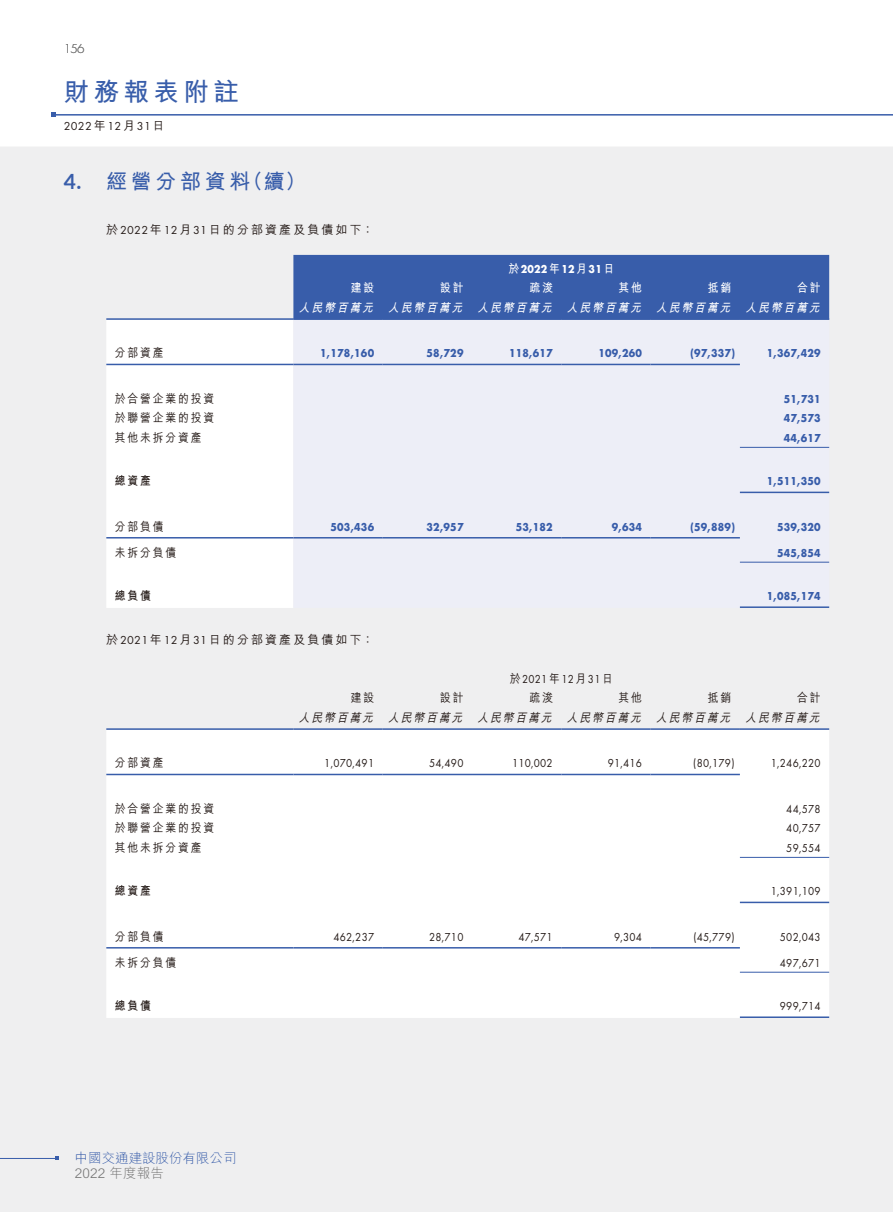
<style>
.page{position:relative;width:893px;height:1212px;background:#fff}
.page>*{position:absolute;margin:0;border:0;box-sizing:border-box;transform-origin:0 0}
.t1{font:700 25.5px "M Hei HK";letter-spacing:.175em;color:#385daa}
.t2{font:700 21px "M Hei HK";letter-spacing:.175em;color:#385daa}
.t3{font:300 13.5px "M Hei HK";color:#385daa}
.t4{font:300 13.5px "M Hei HK";letter-spacing:.015em;color:#727272}
.t5{font:300 13.5px "Futura PT";color:#727272}
.t6{font:12px "Futura PT";letter-spacing:.025em;color:#231916;scale:.9 1}
.t7{font:700 12px "Futura PT";letter-spacing:.025em;color:#385daa;scale:.9 1}
.t8{font:500 12px "M Hei HK";letter-spacing:.175em;color:#231916;scale:.9 1}
.t9{font:500 12px "M Hei HK";letter-spacing:.175em;color:#231916}
.t10{font:italic 700 12px "M Hei HK";color:#fff;scale:.9 1}
.t11{font:italic 500 12px "M Hei HK";color:#231916;scale:.9 1}
.t12{font:700 12px "Futura PT";letter-spacing:.025em;color:#fff;scale:.9 1}
.t13{font:700 12px "M Hei HK";letter-spacing:.175em;color:#fff;scale:.9 1}
.t14{font:700 12px "M Hei HK";letter-spacing:.175em;color:#231916;scale:.9 1}
.t15{font:12px "Futura PT";letter-spacing:.025em;color:#231916}
.s1{font-family:"M Hei HK";font-weight:500}
.s2{font-family:"Lato"}
.s3{font-family:"Futura PT";font-weight:400}
.s4{font-family:"M Hei HK"}
</style>
<div class="page">
<div style="left:0;top:147px;width:893px;height:1065px;background:#efeff0"></div>
<hr style="left:53px;top:114px;width:840px;height:2px;background:#385daa">
<svg style="left:51px;top:113px;width:4px;height:4px"></svg>
<hr style="left:0;top:1158px;width:57px;height:1px;background:#385daa">
<div style="left:293px;top:255px;width:536px;height:63px;background:#385daa"></div>
<svg style="left:106px;top:320px;width:187px;height:288px"></svg>
<div style="left:293px;top:320px;width:536px;height:288px;background:#edeef7"></div>
<hr style="left:106px;top:318px;width:187px;height:2px;background:#385daa">
<hr style="left:293px;top:318px;width:90px;height:2px;background:#385daa">
<hr style="left:383px;top:318px;width:89px;height:2px;background:#385daa">
<hr style="left:472px;top:318px;width:89px;height:2px;background:#385daa">
<hr style="left:561px;top:318px;width:90px;height:2px;background:#385daa">
<hr style="left:651px;top:318px;width:89px;height:2px;background:#385daa">
<hr style="left:740px;top:318px;width:89px;height:2px;background:#385daa">
<hr style="left:106px;top:364px;width:187px;height:1px;background:#385daa">
<hr style="left:293px;top:364px;width:90px;height:1px;background:#385daa">
<hr style="left:383px;top:364px;width:89px;height:1px;background:#385daa">
<hr style="left:472px;top:364px;width:89px;height:1px;background:#385daa">
<hr style="left:561px;top:364px;width:90px;height:1px;background:#385daa">
<hr style="left:651px;top:364px;width:89px;height:1px;background:#385daa">
<hr style="left:740px;top:447px;width:89px;height:1px;background:#385daa">
<hr style="left:740px;top:492px;width:89px;height:1px;background:#385daa">
<hr style="left:106px;top:537px;width:187px;height:1px;background:#385daa">
<hr style="left:293px;top:537px;width:90px;height:1px;background:#385daa">
<hr style="left:383px;top:537px;width:89px;height:1px;background:#385daa">
<hr style="left:472px;top:537px;width:89px;height:1px;background:#385daa">
<hr style="left:561px;top:537px;width:90px;height:1px;background:#385daa">
<hr style="left:651px;top:537px;width:89px;height:1px;background:#385daa">
<hr style="left:740px;top:562px;width:89px;height:1px;background:#385daa">
<hr style="left:740px;top:606px;width:89px;height:2px;background:#385daa">
<svg style="left:106px;top:730px;width:723px;height:288px"></svg>
<hr style="left:106px;top:728px;width:187px;height:2px;background:#385daa">
<hr style="left:293px;top:728px;width:90px;height:2px;background:#385daa">
<hr style="left:383px;top:728px;width:89px;height:2px;background:#385daa">
<hr style="left:472px;top:728px;width:89px;height:2px;background:#385daa">
<hr style="left:561px;top:728px;width:90px;height:2px;background:#385daa">
<hr style="left:651px;top:728px;width:89px;height:2px;background:#385daa">
<hr style="left:740px;top:728px;width:89px;height:2px;background:#385daa">
<hr style="left:106px;top:774px;width:187px;height:1px;background:#385daa">
<hr style="left:293px;top:774px;width:90px;height:1px;background:#385daa">
<hr style="left:383px;top:774px;width:89px;height:1px;background:#385daa">
<hr style="left:472px;top:774px;width:89px;height:1px;background:#385daa">
<hr style="left:561px;top:774px;width:90px;height:1px;background:#385daa">
<hr style="left:651px;top:774px;width:89px;height:1px;background:#385daa">
<hr style="left:740px;top:857px;width:89px;height:1px;background:#385daa">
<hr style="left:740px;top:902px;width:89px;height:1px;background:#385daa">
<hr style="left:106px;top:947px;width:187px;height:1px;background:#385daa">
<hr style="left:293px;top:947px;width:90px;height:1px;background:#385daa">
<hr style="left:383px;top:947px;width:89px;height:1px;background:#385daa">
<hr style="left:472px;top:947px;width:89px;height:1px;background:#385daa">
<hr style="left:561px;top:947px;width:90px;height:1px;background:#385daa">
<hr style="left:651px;top:947px;width:89px;height:1px;background:#385daa">
<hr style="left:740px;top:972px;width:89px;height:1px;background:#385daa">
<hr style="left:740px;top:1016px;width:89px;height:2px;background:#385daa">
<p class="t5" style="left:64px;top:40px;width:22px">156</p>
<h1 class="t1" style="left:64px;top:73px;width:177px">財務報表附註</h1>
<p class="t15" style="left:64px;top:119px;width:102px">2022<span class="s1">年</span>12<span class="s1">月</span>31<span class="s1">日</span></p>
<h2 class="t2" style="left:64px;top:166px;width:244px"><span class="s2">4.</span> 經營分部資料（續）</h2>
<p class="t9" style="left:106px;top:221px;width:269px">於<span class="s3">2022</span>年<span class="s3">12</span>月<span class="s3">31</span>日的分部資產及負債如下：</p>
<p class="t12" style="left:508px;top:261px;width:119px"><span class="s4">於</span>2022<span class="s4">年</span>12<span class="s4">月</span>31<span class="s4">日</span></p>
<p class="t13" style="left:351px;top:279px;width:28px">建設</p>
<p class="t13" style="left:440px;top:279px;width:28px">設計</p>
<p class="t13" style="left:529px;top:279px;width:28px">疏浚</p>
<p class="t13" style="left:619px;top:279px;width:28px">其他</p>
<p class="t13" style="left:708px;top:279px;width:28px">抵銷</p>
<p class="t13" style="left:797px;top:279px;width:28px">合計</p>
<p class="t10" style="left:299px;top:299px;width:584px">人民幣百萬元 人民幣百萬元 人民幣百萬元 人民幣百萬元 人民幣百萬元 人民幣百萬元</p>
<p class="t8" style="left:115px;top:344px;width:56px">分部資產</p>
<p class="t7" style="left:320px;top:345px;width:61px">1,178,160</p>
<p class="t7" style="left:427px;top:345px;width:43px">58,729</p>
<p class="t7" style="left:509px;top:345px;width:50px">118,617</p>
<p class="t7" style="left:598px;top:345px;width:50px">109,260</p>
<p class="t7" style="left:690px;top:345px;width:52px">(97,337)</p>
<p class="t7" style="left:767px;top:345px;width:61px">1,367,429</p>
<p class="t8" style="left:115px;top:390px;width:112px">於合營企業的投資</p>
<p class="t7" style="left:784px;top:391px;width:43px">51,731</p>
<p class="t8" style="left:115px;top:409px;width:112px">於聯營企業的投資</p>
<p class="t7" style="left:784px;top:410px;width:43px">47,573</p>
<p class="t8" style="left:115px;top:429px;width:98px">其他未拆分資產</p>
<p class="t7" style="left:784px;top:430px;width:43px">44,617</p>
<p class="t14" style="left:115px;top:472px;width:42px">總資產</p>
<p class="t7" style="left:767px;top:473px;width:61px">1,511,350</p>
<p class="t8" style="left:115px;top:517px;width:56px">分部負債</p>
<p class="t7" style="left:330px;top:519px;width:50px">503,436</p>
<p class="t7" style="left:427px;top:519px;width:43px">32,957</p>
<p class="t7" style="left:516px;top:519px;width:43px">53,182</p>
<p class="t7" style="left:612px;top:519px;width:35px">9,634</p>
<p class="t7" style="left:690px;top:519px;width:52px">(59,889)</p>
<p class="t7" style="left:777px;top:519px;width:50px">539,320</p>
<p class="t8" style="left:115px;top:543px;width:70px">未拆分負債</p>
<p class="t7" style="left:777px;top:545px;width:50px">545,854</p>
<p class="t14" style="left:115px;top:587px;width:42px">總負債</p>
<p class="t7" style="left:767px;top:588px;width:61px">1,085,174</p>
<p class="t9" style="left:106px;top:631px;width:269px">於<span class="s3">2021</span>年<span class="s3">12</span>月<span class="s3">31</span>日的分部資產及負債如下：</p>
<p class="t6" style="left:510px;top:672px;width:116px"><span class="s1">於</span>2021<span class="s1">年</span>12<span class="s1">月</span>31<span class="s1">日</span></p>
<p class="t8" style="left:351px;top:689px;width:28px">建設</p>
<p class="t8" style="left:440px;top:689px;width:28px">設計</p>
<p class="t8" style="left:529px;top:689px;width:28px">疏浚</p>
<p class="t8" style="left:619px;top:689px;width:28px">其他</p>
<p class="t8" style="left:708px;top:689px;width:28px">抵銷</p>
<p class="t8" style="left:797px;top:689px;width:28px">合計</p>
<p class="t11" style="left:299px;top:709px;width:584px">人民幣百萬元 人民幣百萬元 人民幣百萬元 人民幣百萬元 人民幣百萬元 人民幣百萬元</p>
<p class="t8" style="left:115px;top:754px;width:56px">分部資產</p>
<p class="t6" style="left:324px;top:756px;width:57px">1,070,491</p>
<p class="t6" style="left:429px;top:756px;width:40px">54,490</p>
<p class="t6" style="left:512px;top:756px;width:47px">110,002</p>
<p class="t6" style="left:608px;top:756px;width:40px">91,416</p>
<p class="t6" style="left:693px;top:756px;width:47px">(80,179)</p>
<p class="t6" style="left:771px;top:756px;width:57px">1,246,220</p>
<p class="t8" style="left:115px;top:799px;width:112px">於合營企業的投資</p>
<p class="t6" style="left:786px;top:801px;width:40px">44,578</p>
<p class="t8" style="left:115px;top:819px;width:112px">於聯營企業的投資</p>
<p class="t6" style="left:786px;top:821px;width:40px">40,757</p>
<p class="t8" style="left:115px;top:838px;width:98px">其他未拆分資產</p>
<p class="t6" style="left:786px;top:840px;width:40px">59,554</p>
<p class="t14" style="left:115px;top:882px;width:42px">總資產</p>
<p class="t6" style="left:771px;top:884px;width:57px">1,391,109</p>
<p class="t8" style="left:115px;top:927px;width:56px">分部負債</p>
<p class="t6" style="left:333px;top:929px;width:47px">462,237</p>
<p class="t6" style="left:429px;top:929px;width:40px">28,710</p>
<p class="t6" style="left:518px;top:929px;width:40px">47,571</p>
<p class="t6" style="left:614px;top:929px;width:33px">9,304</p>
<p class="t6" style="left:693px;top:929px;width:47px">(45,779)</p>
<p class="t6" style="left:780px;top:929px;width:47px">502,043</p>
<p class="t8" style="left:115px;top:953px;width:70px">未拆分負債</p>
<p class="t6" style="left:780px;top:955px;width:47px">497,671</p>
<p class="t14" style="left:115px;top:997px;width:42px">總負債</p>
<p class="t6" style="left:780px;top:999px;width:47px">999,714</p>
<p class="t3" style="left:75px;top:1151px;width:163px">中國交通建設股份有限公司</p>
<p class="t4" style="left:75px;top:1166px;width:91px">2022 年度報告</p>
</div>
